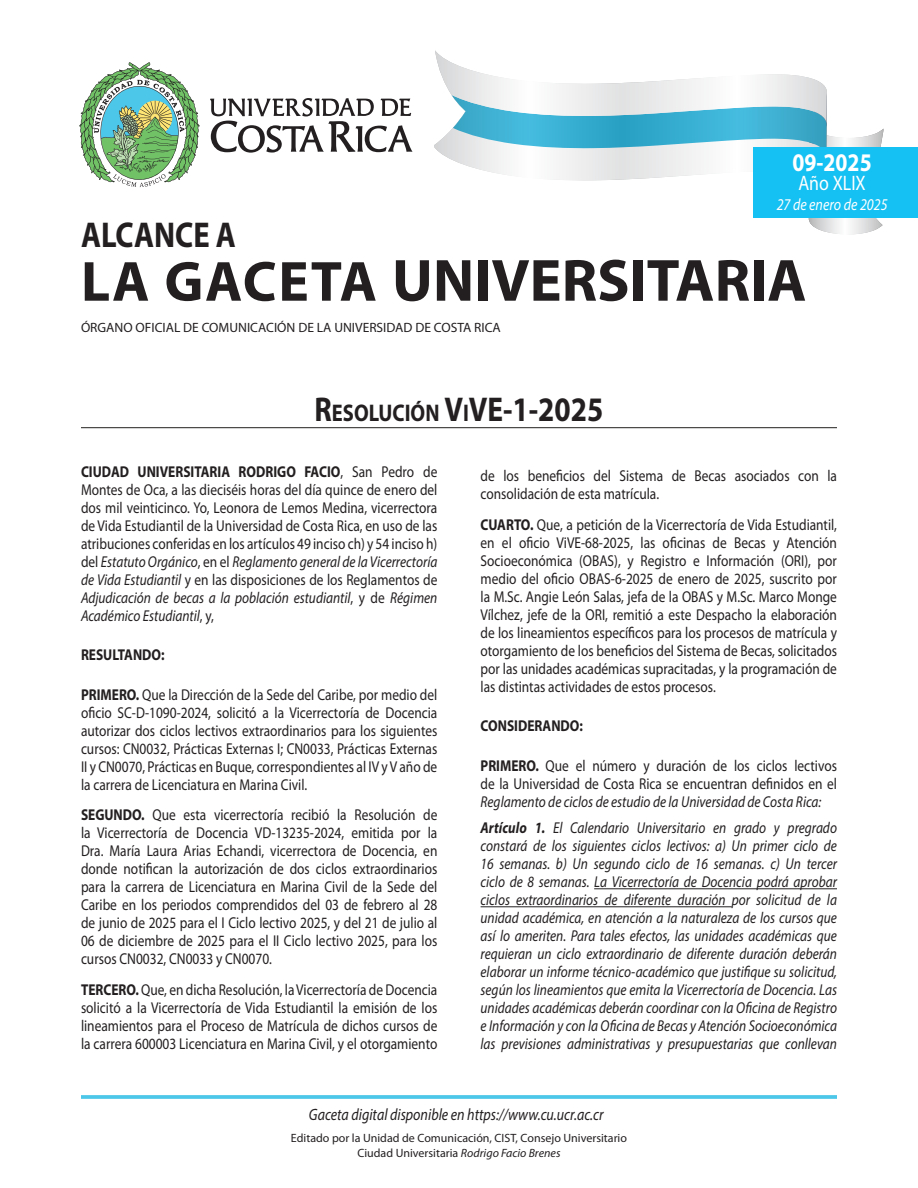
<style>
.page{position:relative;width:918px;height:1188px;background:#fff}
.page>*{position:absolute;margin:0;border:0;box-sizing:border-box;transform-origin:0 0}
.t1{font:700 60px "Myriad Pro";color:#231f20}
.t2{font:700 36px "Myriad Pro";color:#231f20;scale:.85 1}
.t3{font:700 34.5px "Myriad Pro";color:#231f20;scale:.85 1}
.t4{font:700 25.5px "Myriad Pro";color:#fff;scale:.85 1}
.t5{font:21px "Myriad Pro";color:#fff;scale:.85 1}
.t6{font:italic 16.5px "Myriad Pro";color:#231f20;scale:.85 1}
.t7{font:italic 16.5px "Myriad Pro";color:#fff;scale:.85 1}
.t8{font:15.75px/18px "Myriad Pro";color:#231f20;text-align:justify;scale:.85 1}
.t9{font:italic 15.75px/18px "Myriad Pro";color:#231f20;scale:.85 1}
.t10{font:700 15.75px "Myriad Pro";color:#231f20;scale:.85 1}
.t11{font:13.5px "Myriad Pro";color:#231f20}
.t12{font:12px/14.4px "Myriad Pro";color:#231f20;text-align:center}
.s1{font-size:57px}
.s2{font-size:24.15px}
.s3{font-weight:700}
.s4{font-style:italic}
</style>
<div class="page">
<svg style="left:753px;top:128px;width:131px;height:107px"></svg>
<svg style="left:434px;top:50px;width:393px;height:139px"></svg>
<div style="left:754px;top:147px;width:164px;height:71px;background:#15c0f2"></div>
<svg style="left:81px;top:1095px;width:756px;height:4px;background:#57caea"></svg>
<svg style="left:210px;top:98px;width:202px;height:55px"></svg>
<svg style="left:79px;top:62px;width:121px;height:125px"></svg>
<hr style="left:594px;top:888px;width:243px;height:1px;background:#231f20">
<hr style="left:481px;top:906px;width:251px;height:1px;background:#231f20">
<hr style="left:81px;top:427px;width:756px;height:1px;background:#231f20">
<h2 class="t2" style="left:81px;top:211px;width:184px">ALCANCE A</h2>
<h3 class="t4" style="left:793px;top:146px;width:95px">09-2025</h3>
<h3 class="t5" style="left:798px;top:170px;width:81px">Año XLIX</h3>
<p class="t7" style="left:777px;top:194px;width:132px">27 de enero de 2025</p>
<h1 class="t1" style="left:81px;top:241px;width:727px"><span class="s1">LA GACETA</span> UNIVERSITARIA</h1>
<p class="t11" style="left:81px;top:319px;width:421px">ÓRGANO OFICIAL DE COMUNICACIÓN DE LA UNIVERSIDAD DE COSTA RICA</p>
<h3 class="t3" style="left:315px;top:387px;width:341px">R<span class="s2">ESOLUCIÓN</span> V<span class="s2">I</span>VE-1-2025</h3>
<p class="t8" style="left:81px;top:463px;width:421px"><span class="s3">CIUDAD UNIVERSITARIA RODRIGO FACIO</span>, San Pedro de Montes de Oca, a las dieciséis horas del día quince de enero del dos mil veinticinco. Yo, Leonora de Lemos Medina, vicerrectora de Vida Estudiantil de la Universidad de Costa Rica, en uso de las atribuciones conferidas en los artículos 49 inciso ch) y 54 inciso h) del <span class="s4">Estatuto Orgánico</span>, en el <span class="s4">Reglamento general de la Vicerrectoría de Vida Estudiantil</span> y en las disposiciones de los Reglamentos de <span class="s4">Adjudicación de becas a la población estudiantil</span>, y de <span class="s4">Régimen Académico Estudiantil</span>, y,</p>
<p class="t10" style="left:81px;top:645px;width:100px">RESULTANDO:</p>
<p class="t8" style="left:81px;top:685px;width:421px"><span class="s3">PRIMERO.</span> Que la Dirección de la Sede del Caribe, por medio del oficio SC-D-1090-2024, solicitó a la Vicerrectoría de Docencia autorizar dos ciclos lectivos extraordinarios para los siguientes cursos: CN0032, Prácticas Externas I; CN0033, Prácticas Externas II y CN0070, Prácticas en Buque, correspondientes al IV y V año de la carrera de Licenciatura en Marina Civil.</p>
<p class="t8" style="left:81px;top:806px;width:421px"><span class="s3">SEGUNDO.</span> Que esta vicerrectoría recibió la Resolución de la Vicerrectoría de Docencia VD-13235-2024, emitida por la Dra. María Laura Arias Echandi, vicerrectora de Docencia, en donde notifican la autorización de dos ciclos extraordinarios para la carrera de Licenciatura en Marina Civil de la Sede del Caribe en los periodos comprendidos del 03 de febrero al 28 de junio de 2025 para el I Ciclo lectivo 2025, y del 21 de julio al 06 de diciembre de 2025 para el II Ciclo lectivo 2025, para los cursos CN0032, CN0033 y CN0070.</p>
<p class="t8" style="left:81px;top:981px;width:421px"><span class="s3">TERCERO.</span> Que, en dicha Resolución, la Vicerrectoría de Docencia solicitó a la Vicerrectoría de Vida Estudiantil la emisión de los lineamientos para el Proceso de Matrícula de dichos cursos de la carrera 600003 Licenciatura en Marina Civil, y el otorgamiento</p>
<p class="t8" style="left:481px;top:467px;width:421px">de los beneficios del Sistema de Becas asociados con la consolidación de esta matrícula.</p>
<p class="t8" style="left:481px;top:516px;width:421px"><span class="s3">CUARTO.</span> Que, a petición de la Vicerrectoría de Vida Estudiantil, en el oficio ViVE-68-2025, las oficinas de Becas y Atención Socioeconómica (OBAS), y Registro e Información (ORI), por medio del oficio OBAS-6-2025 de enero de 2025, suscrito por la M.Sc. Angie León Salas, jefa de la OBAS y M.Sc. Marco Monge Vílchez, jefe de la ORI, remitió a este Despacho la elaboración de los lineamientos específicos para los procesos de matrícula y otorgamiento de los beneficios del Sistema de Becas, solicitados por las unidades académicas supracitadas, y la programación de las distintas actividades de estos procesos.</p>
<p class="t10" style="left:481px;top:716px;width:122px">CONSIDERANDO:</p>
<p class="t8" style="left:481px;top:756px;width:421px"><span class="s3">PRIMERO.</span> Que el número y duración de los ciclos lectivos de la Universidad de Costa Rica se encuentran definidos en el</p>
<p class="t9" style="left:481px;top:788px;width:421px;line-height:26.5px">Reglamento de ciclos de estudio de la Universidad de Costa Rica:<br><span class="s3">Artículo 1.</span> El Calendario Universitario en grado y pregrado</p>
<p class="t9" style="left:481px;top:837px;width:421px;text-align:justify">constará de los siguientes ciclos lectivos: a) Un primer ciclo de 16 semanas. b) Un segundo ciclo de 16 semanas. c) Un tercer ciclo de 8 semanas. La Vicerrectoría de Docencia podrá aprobar ciclos extraordinarios de diferente duración por solicitud de la unidad académica, en atención a la naturaleza de los cursos que así lo ameriten. Para tales efectos, las unidades académicas que requieran un ciclo extraordinario de diferente duración deberán elaborar un informe técnico-académico que justifique su solicitud, según los lineamientos que emita la Vicerrectoría de Docencia. Las unidades académicas deberán coordinar con la Oficina de Registro e Información y con la Oficina de Becas y Atención Socioeconómica las previsiones administrativas y presupuestarias que conllevan</p>
<p class="t6" style="left:309px;top:1105px;width:348px">Gaceta digital disponible en https://www.cu.ucr.ac.cr</p>
<p class="t12" style="left:291px;top:1131px;width:338px">Editado por la Unidad de Comunicación, CIST, Consejo Universitario<br>Ciudad Universitaria <span class="s4">Rodrigo Facio Brenes</span></p>
</div>
